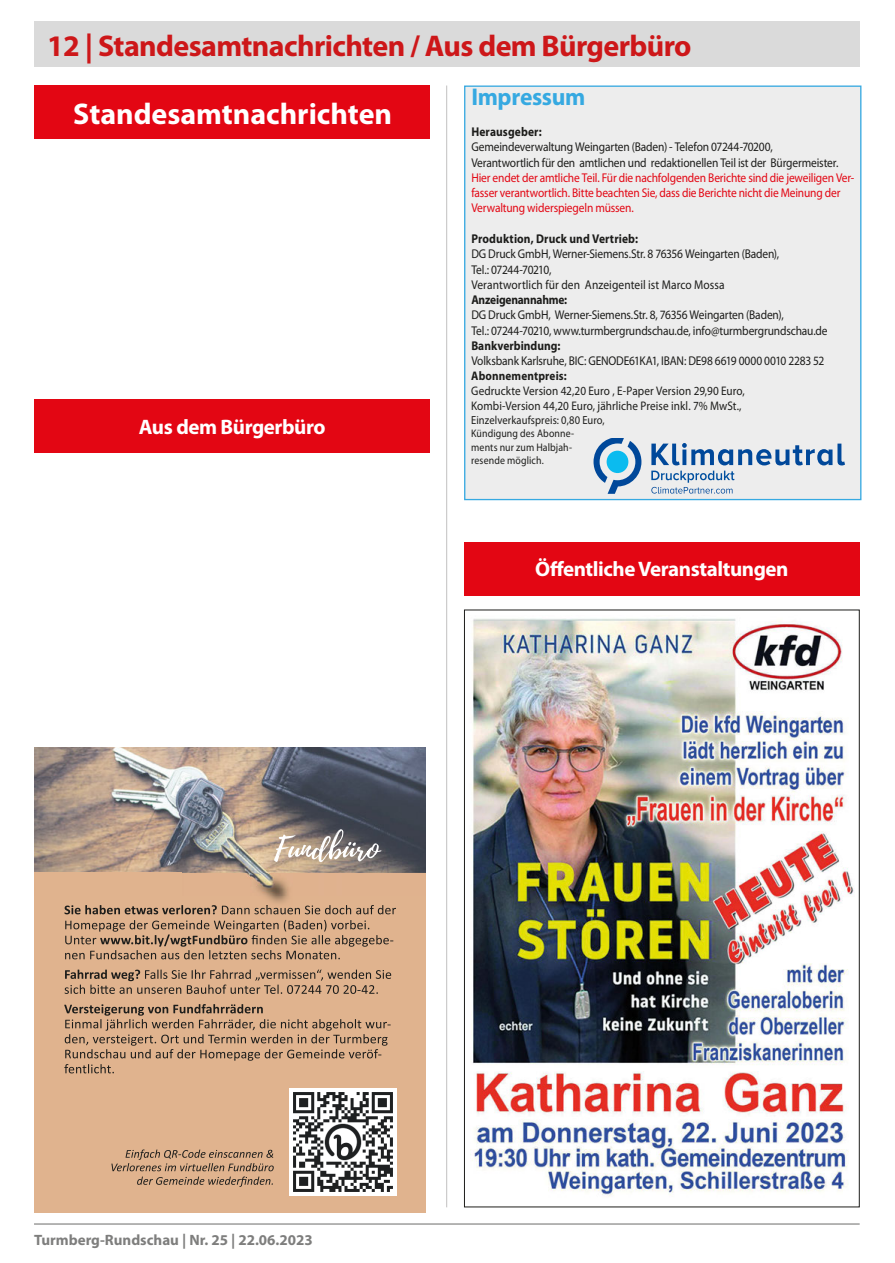
<style>
.page{position:relative;width:895px;height:1263px;background:#fff}
.page>*{position:absolute;margin:0;border:0;box-sizing:border-box;transform-origin:0 0}
.t1{font:700 30px "Myriad Pro";letter-spacing:-.02em;color:#cd1719}
.t2{font:700 30px "Myriad Pro";color:#fff}
.t3{font:700 24.3px "Myriad Pro";letter-spacing:-.015em;color:#36a9e1}
.t4{font:700 21px "Myriad Pro";letter-spacing:-.02em;color:#fff}
.t5{font:700 15px "Myriad Pro";color:#7e7e7d}
.t6{font:12.75px "Myriad Pro";letter-spacing:-.01em;color:#1d1d1b;scale:.9 1}
.t7{font:12.75px/15.3px "Myriad Pro";letter-spacing:-.015em;color:#e30613;scale:.9 1}
.t8{font:700 12.75px "Myriad Pro";letter-spacing:.005em;color:#1d1d1b;scale:.9 1}
.t9{font:12.75px "Myriad Pro";letter-spacing:-.04em;color:#1d1d1b;scale:.9 1}
.t10{font:700 12.75px "Myriad Pro";letter-spacing:-.02em;color:#1d1d1b;scale:.9 1}
.t11{font:12.45px "Myriad Pro";letter-spacing:.005em;color:#1d1d1b;scale:.9 1}
.t12{font:700 12.45px "Myriad Pro";letter-spacing:.01em;color:#1d1d1b;scale:.9 1}
.t13{font:11.7px "Myriad Pro";letter-spacing:.01em;color:#1d1d1b;scale:.9 1}
.t14{font:10.95px/13.2px "Myriad Pro";letter-spacing:.01em;color:#1d1d1b;scale:.9 1}
</style>
<div class="page">
<hr style="left:34px;top:1223px;width:825px;height:1px;background:#9d9d9c">
<div style="left:34px;top:22px;width:825px;height:45px;background:#dadada"></div>
<hr style="left:446px;top:85px;width:1px;height:1122px;background:#c1c0c0">
<div style="left:34px;top:399px;width:396px;height:53px;background:#e30613"></div>
<div style="left:34px;top:85px;width:396px;height:54px;background:#e30613"></div>
<div style="left:34px;top:871px;width:392px;height:341px;background:#e0b38e"></div>
<svg style="left:64px;top:1004px;width:327px;height:69px"></svg>
<svg style="left:65px;top:969px;width:326px;height:25px"></svg>
<svg style="left:65px;top:920px;width:328px;height:39px"></svg>
<img style="left:290px;top:1088px;width:106px;height:107px">
<svg style="left:111px;top:1149px;width:163px;height:37px"></svg>
<img style="left:34px;top:747px;width:392px;height:131px">
<img style="left:250px;top:875px;width:42px;height:28px">
<svg style="left:64px;top:905px;width:332px;height:9px"></svg>
<svg style="left:274px;top:829px;width:108px;height:33px;background:#9e958f"></svg>
<div style="left:465px;top:86px;width:395px;height:413px;background:#ededed"></div>
<svg style="left:593px;top:438px;width:48px;height:56px"></svg>
<svg style="left:651px;top:443px;width:194px;height:50px"></svg>
<div style="left:464px;top:542px;width:395px;height:53px;background:#e30613"></div>
<img style="left:470px;top:618px;width:384px;height:579px">
<p class="t1" style="left:47px;top:26px;width:646px">12 | Standesamtnachrichten / Aus dem Bürgerbüro</p>
<p class="t2" style="left:73px;top:94px;width:320px">Standesamtnachrichten</p>
<p class="t4" style="left:139px;top:413px;width:188px">Aus dem Bürgerbüro</p>
<p class="t3" style="left:471px;top:81px;width:115px">Impressum</p>
<p class="t8" style="left:471px;top:123px;width:80px">Herausgeber:</p>
<p class="t6" style="left:471px;top:139px;width:336px">Gemeindeverwaltung Weingarten (Baden) - Telefon 07244-70200,</p>
<p class="t6" style="left:471px;top:154px;width:409px">Verantwortlich für den amtlichen und redaktionellen Teil ist der Bürgermeister.</p>
<p class="t7" style="left:471px;top:170px;width:427px">Hier endet der amtliche Teil. Für die nachfolgenden Berichte sind die jeweiligen Ver&shy;fasser verantwortlich. Bitte beachten Sie, dass die Berichte nicht die Meinung der<br>Verwaltung widerspiegeln müssen.</p>
<p class="t8" style="left:471px;top:230px;width:187px">Produktion, Druck und Vertrieb:</p>
<p class="t6" style="left:471px;top:246px;width:343px">DG Druck GmbH, Werner-Siemens.Str. 8 76356 Weingarten (Baden),</p>
<p class="t9" style="left:471px;top:261px;width:91px">Tel.: 07244-70210,</p>
<p class="t6" style="left:471px;top:277px;width:283px">Verantwortlich für den Anzeigenteil ist Marco Mossa</p>
<p class="t10" style="left:471px;top:291px;width:108px">Anzeigenannahme:</p>
<p class="t6" style="left:471px;top:307px;width:348px">DG Druck GmbH, Werner-Siemens.Str. 8, 76356 Weingarten (Baden),</p>
<p class="t6" style="left:471px;top:322px;width:397px">Tel.: 07244-70210, www.turmbergrundschau.de, info@turmbergrundschau.de</p>
<p class="t8" style="left:471px;top:337px;width:100px">Bankverbindung:</p>
<p class="t6" style="left:471px;top:353px;width:394px">Volksbank Karlsruhe, BIC: GENODE61KA1, IBAN: DE98 6619 0000 0010 2283 52</p>
<p class="t12" style="left:471px;top:368px;width:108px">Abonnementpreis:</p>
<p class="t11" style="left:471px;top:383px;width:306px">Gedruckte Version 42,20 Euro , E-Paper Version 29,90 Euro,</p>
<p class="t11" style="left:471px;top:398px;width:302px">Kombi-Version 44,20 Euro, jährliche Preise inkl. 7% MwSt.,</p>
<p class="t13" style="left:471px;top:413px;width:150px">Einzelverkaufspreis: 0,80 Euro,</p>
<p class="t14" style="left:471px;top:427px;width:116px">Kündigung des Abonne&shy;ments nur zum Halbjah&shy;resende möglich.</p>
<p class="t4" style="left:535px;top:555px;width:255px">Öffentliche Veranstaltungen</p>
<p class="t5" style="left:34px;top:1230px;width:280px">Turmberg-Rundschau | Nr. 25 | 22.06.2023</p>
</div>
